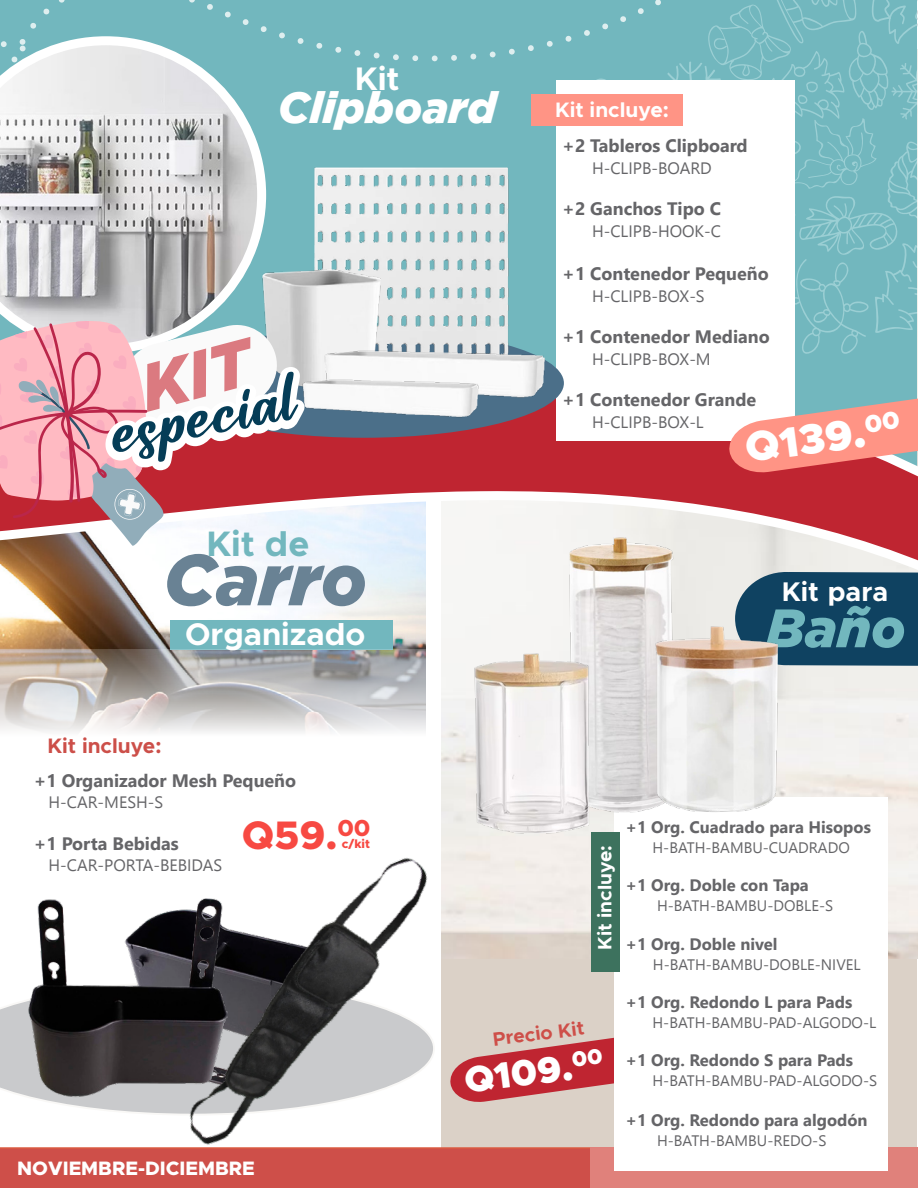
<style>
.page{position:relative;width:918px;height:1188px;background:#fff}
.page>*{position:absolute;margin:0;border:0;box-sizing:border-box;transform-origin:0 0}
.t1{font:italic 900 72px "Gotham";color:#698294}
.t2{font:italic 900 54px "Gotham";color:#72b7be}
.t3{font:italic 900 43.5px "Gotham";color:#fff}
.t4{font:900 42.45px "Metropolis";color:#fff}
.t5{font:800 39.9px "Metropolis";color:#f74942}
.t6{font:900 36.9px "Metropolis";color:#fff}
.t7{font:700 35.55px "Metropolis";color:#72b7be}
.t8{font:700 32.85px "Metropolis";color:#fff}
.t9{font:700 31.35px "Metropolis";color:#fff}
.t10{font:700 27.15px "Metropolis";color:#fff}
.t11{font:700 21px "Metropolis";color:#cc4f49}
.t12{font:700 21px "Metropolis";color:#fff}
.t13{font:800 19.5px "Metropolis";color:#fff}
.t14{font:700 19.35px "Metropolis";color:#fff}
.t15{font:700 19.35px "Metropolis";color:#ce4f49}
.t16{font:700 18px "Nirmala UI";color:#656568}
.t17{font:700 16.5px "Nirmala UI";color:#656568}
.t18{font:16.5px "Nirmala UI";color:#656568}
.t19{font:15.15px "Nirmala UI";color:#656568}
.t20{font:800 12.3px "Metropolis";color:#f74942}
</style>
<div class="page">
<div style="left:441px;top:935px;width:476px;height:253px;background:#dbd1c7"></div>
<img style="left:507px;top:700px;width:411px;height:259px">
<svg style="left:0;top:1001px;width:120px;height:110px"></svg>
<img style="left:28px;top:899px;width:92px;height:199px">
<svg style="left:0;top:700px;width:409px;height:32px;background:#dcdada"></svg>
<img style="left:120px;top:858px;width:387px;height:287px">
<div style="left:0;top:1147px;width:916px;height:41px;background:#ce4f49"></div>
<div style="left:591px;top:1148px;width:327px;height:40px;background:#e0817b"></div>
<svg style="left:0;top:356px;width:918px;height:344px"></svg>
<svg style="left:661px;top:0;width:257px;height:356px;background:#77bac0"></svg>
<div style="left:0;top:0;width:661px;height:180px;background:#72b7be"></div>
<div style="left:557px;top:80px;width:238px;height:360px;background:#fff"></div>
<svg style="left:0;top:36px;width:266px;height:273px"></svg>
<div style="left:165px;top:329px;width:399px;height:109px;background:#4b6f89;border-radius:50%"></div>
<img style="left:250px;top:149px;width:265px;height:101px">
<img style="left:217px;top:250px;width:88px;height:59px">
<img style="left:305px;top:238px;width:259px;height:166px">
<img style="left:287px;top:290px;width:211px;height:143px">
<div style="left:531px;top:94px;width:151px;height:31px;background:#ff9485"></div>
<div style="left:751px;top:572px;width:167px;height:94px;background:#0f4261"></div>
<div style="left:614px;top:798px;width:274px;height:373px;background:#fff"></div>
<div style="left:591px;top:833px;width:28px;height:139px;background:#3d725e"></div>
<img style="left:484px;top:532px;width:267px;height:81px">
<img style="left:409px;top:613px;width:211px;height:260px">
<img style="left:589px;top:593px;width:241px;height:241px">
<svg style="left:449px;top:1036px;width:165px;height:67px"></svg>
<svg style="left:0;top:309px;width:305px;height:237px"></svg>
<svg style="left:728px;top:396px;width:190px;height:78px;background:#e99b93"></svg>
<p class="t8" style="left:355px;top:58px;width:46px">Kit</p>
<p class="t3" style="left:278px;top:83px;width:220px">Clipboard</p>
<p class="t7" style="left:206px;top:521px;width:105px">Kit de</p>
<p class="t1" style="left:163px;top:538px;width:205px">Carro</p>
<p class="t9" style="left:185px;top:614px;width:182px">Organizado</p>
<p class="t11" style="left:47px;top:733px;width:116px">Kit incluye:</p>
<p class="t12" style="left:555px;top:96px;width:116px">Kit incluye:</p>
<p class="t16" style="left:562px;top:131px;width:187px">+2 Tableros Clipboard</p>
<p class="t18" style="left:592px;top:155px;width:121px">H-CLIPB-BOARD</p>
<p class="t16" style="left:562px;top:194px;width:160px">+2 Ganchos Tipo C</p>
<p class="t18" style="left:592px;top:218px;width:130px">H-CLIPB-HOOK-C</p>
<p class="t16" style="left:562px;top:259px;width:208px">+1 Contenedor Pequeño</p>
<p class="t18" style="left:592px;top:283px;width:114px">H-CLIPB-BOX-S</p>
<p class="t16" style="left:562px;top:322px;width:209px">+1 Contenedor Mediano</p>
<p class="t18" style="left:592px;top:346px;width:120px">H-CLIPB-BOX-M</p>
<p class="t16" style="left:562px;top:385px;width:196px">+1 Contenedor Grande</p>
<p class="t18" style="left:592px;top:409px;width:113px">H-CLIPB-BOX-L</p>
<p class="t4" style="left:742px;top:421px;width:123px;rotate:-8deg">Q139.</p>
<p class="t10" style="left:782px;top:574px;width:108px">Kit para</p>
<p class="t2" style="left:766px;top:597px;width:141px">Baño</p>
<p class="t16" style="left:34px;top:765px;width:264px">+1 Organizador Mesh Pequeño</p>
<p class="t18" style="left:49px;top:789px;width:116px">H-CAR-MESH-S</p>
<p class="t16" style="left:34px;top:828px;width:147px">+1 Porta Bebidas</p>
<p class="t18" style="left:49px;top:852px;width:175px">H-CAR-PORTA-BEBIDAS</p>
<p class="t5" style="left:242px;top:810px;width:130px">Q59.<sup>00</sup></p>
<p class="t20" style="left:342px;top:836px;width:30px">c/kit</p>
<p class="t13" style="left:17px;top:1156px;width:239px">NOVIEMBRE-DICIEMBRE</p>
<p class="t14" style="left:593px;top:950px;width:106px;rotate:-90deg">Kit incluye:</p>
<p class="t15" style="left:491px;top:1027px;width:94px;rotate:-7deg">Precio Kit</p>
<p class="t6" style="left:461px;top:1058px;width:111px;rotate:-8deg">Q109.</p>
<p class="t17" style="left:625px;top:813px;width:247px">+1 Org. Cuadrado para Hisopos</p>
<p class="t19" style="left:652px;top:835px;width:199px">H-BATH-BAMBU-CUADRADO</p>
<p class="t17" style="left:625px;top:871px;width:185px">+1 Org. Doble con Tapa</p>
<p class="t19" style="left:657px;top:893px;width:178px">H-BATH-BAMBU-DOBLE-S</p>
<p class="t17" style="left:625px;top:931px;width:154px">+1 Org. Doble nivel</p>
<p class="t19" style="left:653px;top:953px;width:209px">H-BATH-BAMBU-DOBLE-NIVEL</p>
<p class="t17" style="left:625px;top:989px;width:228px">+1 Org. Redondo L para Pads</p>
<p class="t19" style="left:652px;top:1011px;width:225px">H-BATH-BAMBU-PAD-ALGODO-L</p>
<p class="t17" style="left:625px;top:1047px;width:229px">+1 Org. Redondo S para Pads</p>
<p class="t19" style="left:652px;top:1068px;width:226px">H-BATH-BAMBU-PAD-ALGODO-S</p>
<p class="t17" style="left:625px;top:1106px;width:244px">+1 Org. Redondo para algodón</p>
<p class="t19" style="left:657px;top:1128px;width:171px">H-BATH-BAMBU-REDO-S</p>
</div>
